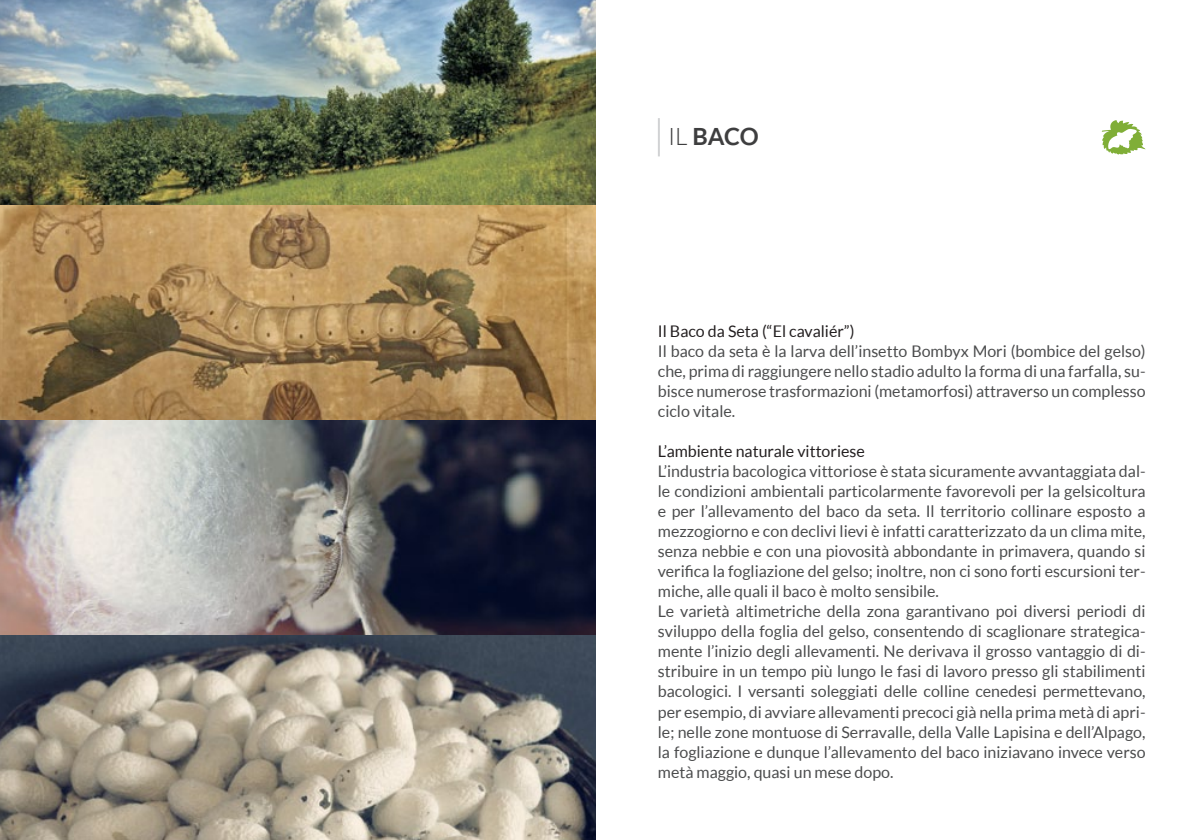
<style>
.page{position:relative;width:1191px;height:840px;background:#fff}
.page>*{position:absolute;margin:0;border:0;box-sizing:border-box;transform-origin:0 0}
.Paragraph_Style3{font:700 23.6px "Lato";color:#3e3e3f}
.Paragraph_Style18{font:16px/20px "Lato";color:#4b4c4d;text-align:justify}
.Paragraph_Style5{font:16px/20px "Lato";color:#4b4c4d;text-align:justify}
.Paragraph_Style5-2{font:16px "Lato";color:#231f20}
.s1{font-weight:300;font-size:24.2px}
</style>
<div class="page">
<hr style="left:658px;top:118px;width:2px;height:38px;background:#d1d2d4">
<svg style="left:1101px;top:120px;width:44px;height:34px"></svg>
<img style="left:0;top:0;width:595px;height:839px">
<p class="Paragraph_Style3" style="left:668px;top:122px;width:92px"><span class="s1">IL</span> BACO</p>
<p class="Paragraph_Style5-2" style="left:658px;top:322px;width:198px">Il Baco da Seta (“El cavaliér”)</p>
<p class="Paragraph_Style5" style="left:658px;top:341px;width:489px">Il baco da seta è la larva dell’insetto Bombyx Mori (bombice del gelso) che, prima di raggiungere nello stadio adulto la forma di una farfalla, su&shy;bisce numerose trasformazioni (metamorfosi) attraverso un complesso ciclo vitale.</p>
<p class="Paragraph_Style5-2" style="left:658px;top:442px;width:208px">L’ambiente naturale vittoriese</p>
<p class="Paragraph_Style18" style="left:658px;top:461px;width:489px">L’industria bacologica vittoriose è stata sicuramente avvantaggiata dal&shy;le condizioni ambientali particolarmente favorevoli per la gelsicoltura e per l’allevamento del baco da seta. Il territorio collinare esposto a mezzogiorno e con declivi lievi è infatti caratterizzato da un clima mite, senza nebbie e con una piovosità abbondante in primavera, quando si verifica la fogliazione del gelso; inoltre, non ci sono forti escursioni ter&shy;miche, alle quali il baco è molto sensibile.</p>
<p class="Paragraph_Style18" style="left:658px;top:601px;width:489px">Le varietà altimetriche della zona garantivano poi diversi periodi di sviluppo della foglia del gelso, consentendo di scaglionare strategica&shy;mente l’inizio degli allevamenti. Ne derivava il grosso vantaggio di di&shy;stribuire in un tempo più lungo le fasi di lavoro presso gli stabilimenti bacologici. I versanti soleggiati delle colline cenedesi permettevano, per esempio, di avviare allevamenti precoci già nella prima metà di apri&shy;le; nelle zone montuose di Serravalle, della Valle Lapisina e dell’Alpago, la fogliazione e dunque l’allevamento del baco iniziavano invece verso metà maggio, quasi un mese dopo.</p>
</div>
